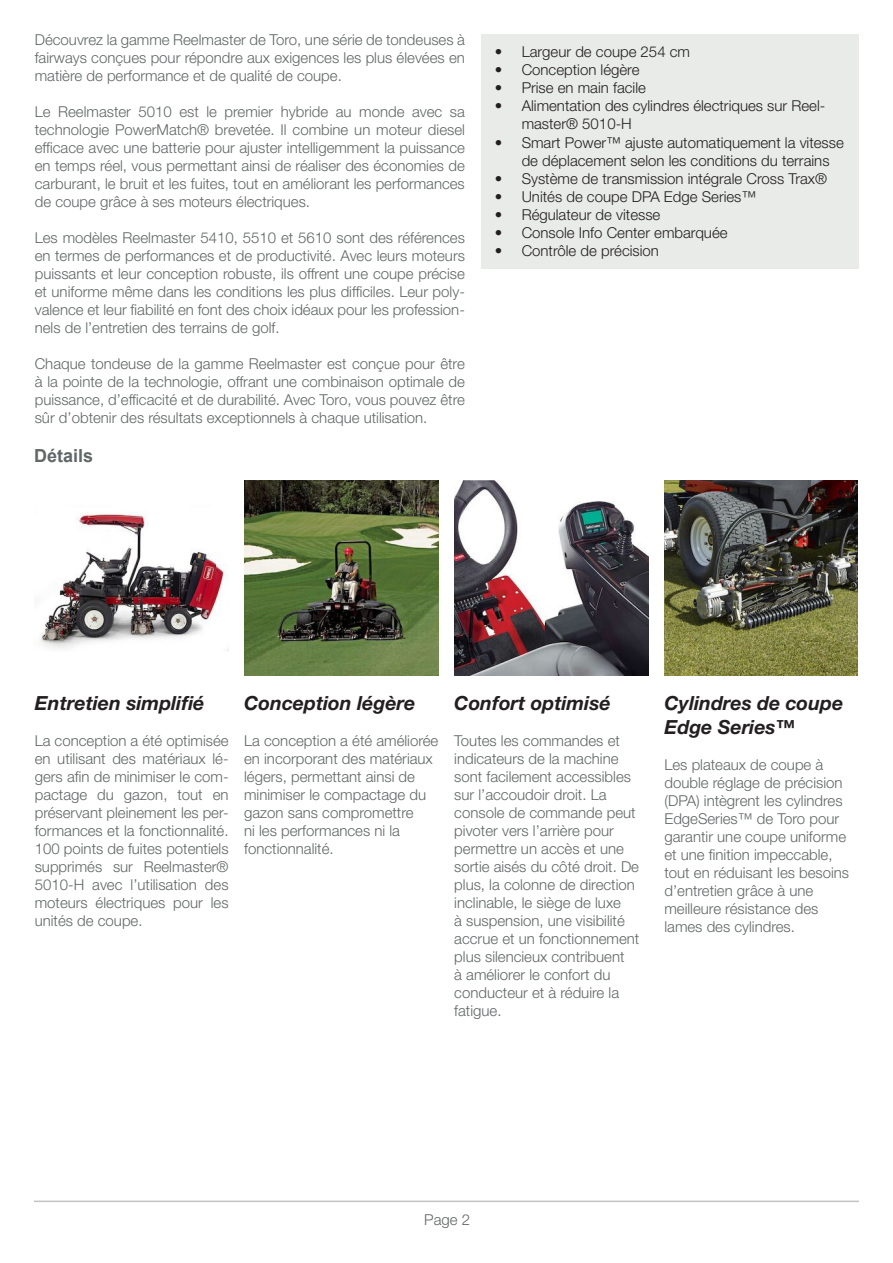
<style>
.page{position:relative;width:893px;height:1263px;background:#fff}
.page>*{position:absolute;margin:0;border:0;box-sizing:border-box;transform-origin:0 0}
.Sous-titre_paragraphe{font:italic 700 19.5px/23.4px "Helvetica Neue LT Std";color:#231f20}
.Sous-titre_paragraphe-2{font:700 18px "Arial";color:#616666}
.Texte_paragraphe{font:300 15px/18px "Helvetica Neue LT Std";color:#616666;text-align:justify}
.t1{font:300 15px/18px "Helvetica Neue LT Std";color:#231f20}
.Texte_pied_de_page{font:300 15px "Helvetica Neue LT Std";color:#616666}
</style>
<div class="page">
<hr style="left:34px;top:1200px;width:825px;height:2px;background:#c1c3c2">
<div style="left:482px;top:34px;width:377px;height:234px;background:#e8ebe8"></div>
<img style="left:40px;top:513px;width:189px;height:138px">
<img style="left:244px;top:481px;width:195px;height:194px">
<img style="left:664px;top:481px;width:194px;height:194px">
<img style="left:454px;top:481px;width:195px;height:194px">
<p class="Texte_paragraphe" style="left:35px;top:30px;width:432px">Découvrez la gamme Reelmaster de Toro, une série de tondeuses à fairways conçues pour répondre aux exigences les plus élevées en matière de performance et de qualité de coupe.</p>
<p class="Texte_paragraphe" style="left:35px;top:102px;width:432px">Le Reelmaster 5010 est le premier hybride au monde avec sa technologie PowerMatch® brevetée. Il combine un moteur diesel efficace avec une batterie pour ajuster intelligemment la puissance en temps réel, vous permettant ainsi de réaliser des économies de carburant, le bruit et les fuites, tout en améliorant les performances de coupe grâce à ses moteurs électriques.</p>
<p class="Texte_paragraphe" style="left:35px;top:228px;width:432px">Les modèles Reelmaster 5410, 5510 et 5610 sont des références en termes de performances et de productivité. Avec leurs moteurs puissants et leur conception robuste, ils offrent une coupe précise et uniforme même dans les conditions les plus difficiles. Leur poly&shy;valence et leur fiabilité en font des choix idéaux pour les profession&shy;nels de l’entretien des terrains de golf.</p>
<p class="Texte_paragraphe" style="left:35px;top:354px;width:432px">Chaque tondeuse de la gamme Reelmaster est conçue pour être à la pointe de la technologie, offrant une combinaison optimale de puissance, d’efficacité et de durabilité. Avec Toro, vous pouvez être sûr d’obtenir des résultats exceptionnels à chaque utilisation.</p>
<p class="Sous-titre_paragraphe-2" style="left:34px;top:443px;width:61px">Détails</p>
<p class="t1" style="left:495px;top:43px;width:197px">• Largeur de coupe 254 cm</p>
<p class="t1" style="left:495px;top:61px;width:146px">• Conception légère</p>
<p class="t1" style="left:495px;top:79px;width:153px">• Prise en main facile</p>
<p class="t1" style="left:522px;top:97px;width:305px;text-indent:-27px">• Alimentation des cylindres électriques sur Reel&shy;master® 5010-H</p>
<p class="t1" style="left:522px;top:133px;width:324px;text-indent:-27px">• Smart Power™ ajuste automatiquement la vitesse de déplacement selon les conditions du terrains</p>
<p class="t1" style="left:495px;top:169px;width:334px">• Système de transmission intégrale Cross Trax®</p>
<p class="t1" style="left:495px;top:187px;width:263px">• Unités de coupe DPA Edge Series™</p>
<p class="t1" style="left:495px;top:205px;width:167px">• Régulateur de vitesse</p>
<p class="t1" style="left:495px;top:223px;width:234px">• Console Info Center embarquée</p>
<p class="t1" style="left:495px;top:241px;width:166px">• Contrôle de précision</p>
<p class="Sous-titre_paragraphe" style="left:35px;top:691px;width:171px">Entretien simplifié</p>
<p class="Texte_paragraphe" style="left:35px;top:732px;width:195px">La conception a été optimisée en utilisant des matériaux lé&shy;gers afin de minimiser le com&shy;pactage du gazon, tout en préservant pleinement les per&shy;formances et la fonctionnalité.<br>100 points de fuites potentiels supprimés sur Reelmaster® 5010-H avec l’utilisation des moteurs électriques pour les unités de coupe.</p>
<p class="Sous-titre_paragraphe" style="left:244px;top:691px;width:173px">Conception légère</p>
<p class="Texte_paragraphe" style="left:244px;top:732px;width:196px;text-align:left">La conception a été améliorée en incorporant des matériaux légers, permettant ainsi de minimiser le compactage du gazon sans compromettre<br>ni les performances ni la fonctionnalité.</p>
<p class="Sous-titre_paragraphe" style="left:454px;top:691px;width:158px">Confort optimisé</p>
<p class="Texte_paragraphe" style="left:454px;top:732px;width:187px;text-align:left">Toutes les commandes et indicateurs de la machine sont facilement accessibles sur l’accoudoir droit. La console de commande peut pivoter vers l’arrière pour permettre un accès et une sortie aisés du côté droit. De plus, la colonne de direction inclinable, le siège de luxe<br>à suspension, une visibilité accrue et un fonctionnement plus silencieux contribuent<br>à améliorer le confort du conducteur et à réduire la fatigue.</p>
<p class="Sous-titre_paragraphe" style="left:664px;top:691px;width:180px">Cylindres de coupe<br>Edge Series™</p>
<p class="Texte_paragraphe" style="left:664px;top:755px;width:186px;text-align:left">Les plateaux de coupe à double réglage de précision (DPA) intègrent les cylindres<br>EdgeSeries™ de Toro pour garantir une coupe uniforme et une finition impeccable, tout en réduisant les besoins d’entretien grâce à une meilleure résistance des lames des cylindres.</p>
<p class="Texte_pied_de_page" style="left:424px;top:1210px;width:47px">Page 2</p>
</div>
